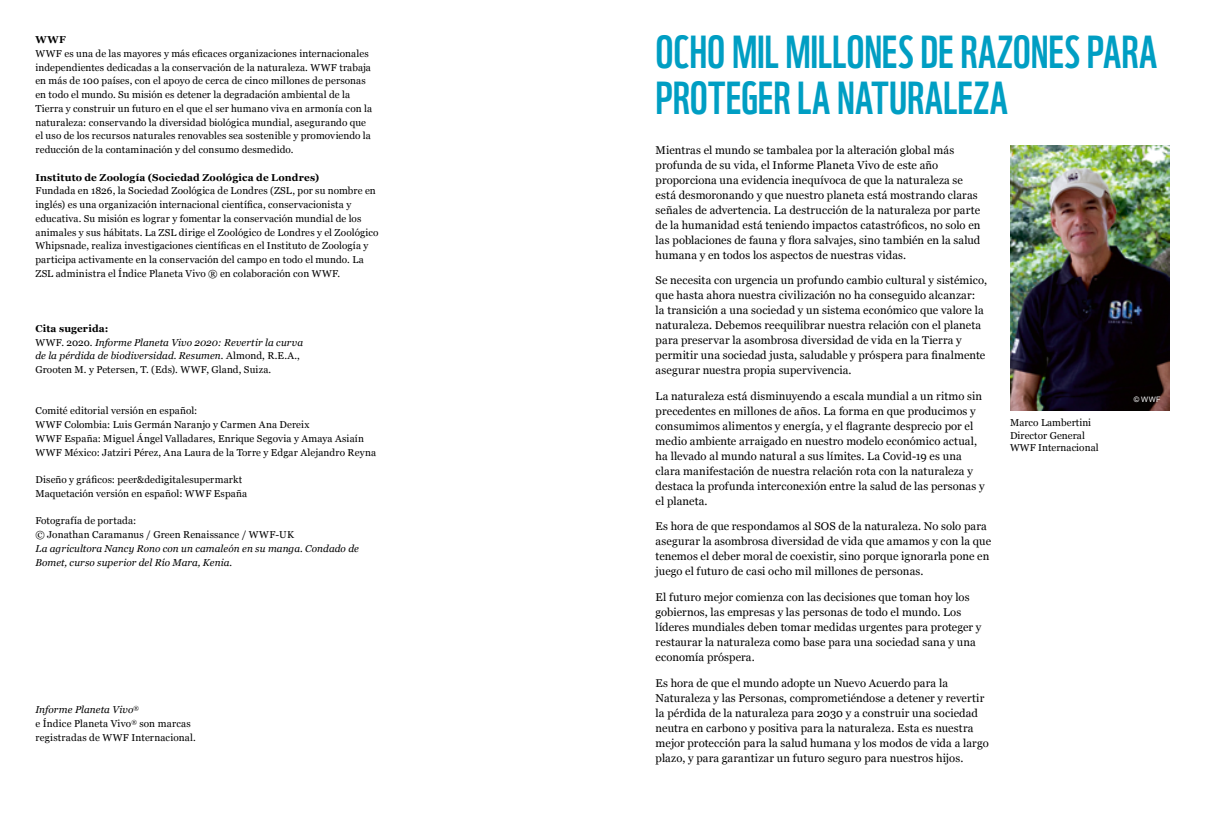
<style>
.page{position:relative;width:1205px;height:815px;background:#fff}
.page>*{position:absolute;margin:0;border:0;box-sizing:border-box;transform-origin:0 0}
.t1{font:45px/46.2px "WWF";color:#009ec3}
.t2{font:11.25px/15px "Georgia";letter-spacing:.01em;color:#000}
.t3{font:10px/13.8px "Georgia";letter-spacing:.015em;color:#000}
.t4{font:italic 10px/13.8px "Georgia";letter-spacing:.005em;color:#000}
.t5{font:700 10px "Georgia";letter-spacing:.015em;color:#000}
.t6{font:7.5px "Arial";color:#fff}
.s1{font-weight:700;font-style:normal}
.s2{font-style:normal}
.s3{font-style:italic}
</style>
<div class="page">
<img style="left:1010px;top:145px;width:159px;height:266px">
<p class="t5" style="left:35px;top:32px;width:32px">WWF</p>
<p class="t3" style="left:35px;top:46px;width:338px">WWF es una de las mayores y más eficaces organizaciones internacionales independientes dedicadas a la conservación de la naturaleza. WWF trabaja en más de 100 países, con el apoyo de cerca de cinco millones de personas en todo el mundo. Su misión es detener la degradación ambiental de la Tierra y construir un futuro en el que el ser humano viva en armonía con la naturaleza: conservando la diversidad biológica mundial, asegurando que el uso de los recursos naturales renovables sea sostenible y promoviendo la reducción de la contaminación y del consumo desmedido.</p>
<p class="t5" style="left:35px;top:169px;width:285px">Instituto de Zoología (Sociedad Zoológica de Londres)</p>
<p class="t3" style="left:35px;top:184px;width:345px">Fundada en 1826, la Sociedad Zoológica de Londres (ZSL, por su nombre en inglés) es una organización internacional científica, conservacionista y educativa. Su misión es lograr y fomentar la conservación mundial de los animales y sus hábitats. La ZSL dirige el Zoológico de Londres y el Zoológico Whipsnade, realiza investigaciones científicas en el Instituto de Zoología y participa activamente en la conservación del campo en todo el mundo. La ZSL administra el Índice Planeta Vivo ® en colaboración con WWF.</p>
<p class="t4" style="left:35px;top:321px;width:269px"><span class="s1">Cita sugerida:<br></span><span class="s2">WWF. 2020.</span> Informe Planeta Vivo 2020: Revertir la curva de la pérdida de biodiversidad. Resumen. <span class="s2">Almond, R.E.A., Grooten M. y Petersen, T. (Eds). WWF, Gland, Suiza.</span></p>
<p class="t3" style="left:35px;top:404px;width:342px">Comité editorial versión en español:<br>WWF Colombia: Luis Germán Naranjo y Carmen Ana Dereix<br>WWF España: Miguel Ángel Valladares, Enrique Segovia y Amaya Asiaín WWF México: Jatziri Pérez, Ana Laura de la Torre y Edgar Alejandro Reyna</p>
<p class="t3" style="left:35px;top:472px;width:213px">Diseño y gráficos: peer&amp;dedigitalesupermarkt<br>Maquetación versión en español: WWF España</p>
<p class="t3" style="left:35px;top:514px;width:260px">Fotografía de portada:<br>© Jonathan Caramanus / Green Renaissance / WWF-UK</p>
<p class="t4" style="left:35px;top:541px;width:325px">La agricultora Nancy Rono con un camaleón en su manga. Condado de<br>Bomet, curso superior del Río Mara, Kenia.</p>
<p class="t3" style="left:35px;top:703px;width:162px"><span class="s3">Informe Planeta Vivo</span><sup>®<br></sup>e Índice Planeta Vivo<sup>®</sup> son marcas registradas de WWF Internacional.</p>
<h1 class="t1" style="left:656px;top:24px;width:503px">OCHO MIL MILLONES DE RAZONES PARA<br>PROTEGER LA NATURALEZA</h1>
<p class="t2" style="left:656px;top:142px;width:326px">Mientras el mundo se tambalea por la alteración global más profunda de su vida, el Informe Planeta Vivo de este año proporciona una evidencia inequívoca de que la naturaleza se está desmoronando y que nuestro planeta está mostrando claras señales de advertencia. La destrucción de la naturaleza por parte de la humanidad está teniendo impactos catastróficos, no solo en las poblaciones de fauna y flora salvajes, sino también en la salud humana y en todos los aspectos de nuestras vidas.</p>
<p class="t2" style="left:656px;top:272px;width:333px">Se necesita con urgencia un profundo cambio cultural y sistémico, que hasta ahora nuestra civilización no ha conseguido alcanzar: la transición a una sociedad y un sistema económico que valore la naturaleza. Debemos reequilibrar nuestra relación con el planeta para preservar la asombrosa diversidad de vida en la Tierra y permitir una sociedad justa, saludable y próspera para finalmente asegurar nuestra propia supervivencia.</p>
<p class="t2" style="left:656px;top:388px;width:330px">La naturaleza está disminuyendo a escala mundial a un ritmo sin precedentes en millones de años. La forma en que producimos y consumimos alimentos y energía, y el flagrante desprecio por el medio ambiente arraigado en nuestro modelo económico actual, ha llevado al mundo natural a sus límites. La Covid-19 es una clara manifestación de nuestra relación rota con la naturaleza y destaca la profunda interconexión entre la salud de las personas y el planeta.</p>
<p class="t2" style="left:656px;top:519px;width:337px">Es hora de que respondamos al SOS de la naturaleza. No solo para asegurar la asombrosa diversidad de vida que amamos y con la que tenemos el deber moral de coexistir, sino porque ignorarla pone en juego el futuro de casi ocho mil millones de personas.</p>
<p class="t2" style="left:656px;top:589px;width:327px">El futuro mejor comienza con las decisiones que toman hoy los gobiernos, las empresas y las personas de todo el mundo. Los líderes mundiales deben tomar medidas urgentes para proteger y restaurar la naturaleza como base para una sociedad sana y una economía próspera.</p>
<p class="t2" style="left:656px;top:675px;width:334px">Es hora de que el mundo adopte un Nuevo Acuerdo para la Naturaleza y las Personas, comprometiéndose a detener y revertir la pérdida de la naturaleza para 2030 y a construir una sociedad neutra en carbono y positiva para la naturaleza. Esta es nuestra mejor protección para la salud humana y los modos de vida a largo plazo, y para garantizar un futuro seguro para nuestros hijos.</p>
<p class="t3" style="left:1010px;top:416px;width:90px;line-height:12.5px">Marco Lambertini<br>Director General<br>WWF Internacional</p>
<p class="t6" style="left:1133px;top:394px;width:29px">© WWF</p>
</div>
